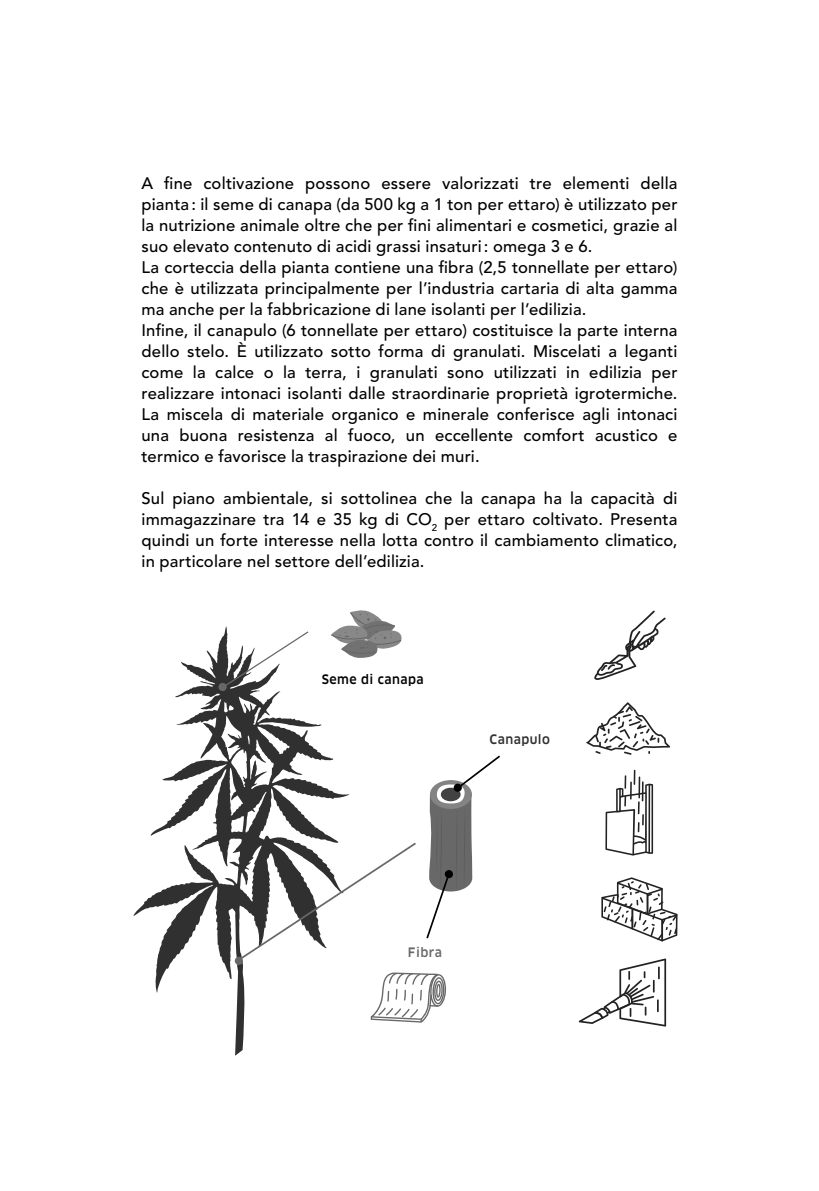
<style>
.page{position:relative;width:819px;height:1191px;background:#fff}
.page>*{position:absolute;margin:0;border:0;box-sizing:border-box;transform-origin:0 0}
.paragraphe{font:500 16.62px/21px "Avenir LT Std";letter-spacing:.01em;color:#000;text-align:justify}
.t1{font:500 expanded 12.78px "Clan Pro";letter-spacing:.04em;color:#000;scale:.85 1}
.t2{font:500 expanded 12.78px "Clan Pro";letter-spacing:.04em;color:#303030;scale:.85 1}
.t3{font:500 expanded 12.78px "Clan Pro";letter-spacing:.04em;color:#686868;scale:.85 1}
</style>
<div class="page">
<svg style="left:133px;top:626px;width:216px;height:429px"></svg>
<svg style="left:586px;top:702px;width:84px;height:53px"></svg>
<svg style="left:605px;top:770px;width:48px;height:85px"></svg>
<svg style="left:218px;top:630px;width:92px;height:61px"></svg>
<svg style="left:341px;top:640px;width:36px;height:18px"></svg>
<svg style="left:330px;top:610px;width:72px;height:46px"></svg>
<svg style="left:238px;top:841px;width:178px;height:120px"></svg>
<svg style="left:370px;top:972px;width:76px;height:50px"></svg>
<svg style="left:594px;top:610px;width:71px;height:70px"></svg>
<svg style="left:426px;top:755px;width:74px;height:184px"></svg>
<div style="left:218px;top:683px;width:9px;height:8px;background:#686868;border-radius:50%"></div>
<div style="left:235px;top:956px;width:8px;height:9px;background:#686868;border-radius:50%"></div>
<svg style="left:601px;top:877px;width:76px;height:64px"></svg>
<svg style="left:578px;top:958px;width:88px;height:68px"></svg>
<p class="paragraphe" style="left:141px;top:173px;width:537px">A fine coltivazione possono essere valorizzati tre elementi della pianta: il seme di canapa (da 500 kg a 1 ton per ettaro) è utilizzato per la nutrizione animale oltre che per fini alimentari e cosmetici, grazie al suo elevato contenuto di acidi grassi insaturi: omega 3 e 6.</p>
<p class="paragraphe" style="left:141px;top:257px;width:537px">La corteccia della pianta contiene una fibra (2,5 tonnellate per ettaro) che è utilizzata principalmente per l’industria cartaria di alta gamma ma anche per la fabbricazione di lane isolanti per l’edilizia.</p>
<p class="paragraphe" style="left:141px;top:320px;width:537px">Infine, il canapulo (6 tonnellate per ettaro) costituisce la parte interna dello stelo. È utilizzato sotto forma di granulati. Miscelati a leganti come la calce o la terra, i granulati sono utilizzati in edilizia per realizzare intonaci isolanti dalle straordinarie proprietà igrotermiche.<br>La miscela di materiale organico e minerale conferisce agli intonaci una buona resistenza al fuoco, un eccellente comfort acustico e termico e favorisce la traspirazione dei muri.</p>
<p class="paragraphe" style="left:141px;top:488px;width:537px">Sul piano ambientale, si sottolinea che la canapa ha la capacità di immagazzinare tra 14 e 35 kg di CO<sub>2</sub> per ettaro coltivato. Presenta quindi un forte interesse nella lotta contro il cambiamento climatico, in particolare nel settore dell’edilizia.</p>
<p class="t1" style="left:322px;top:671px;width:121px">Seme di canapa</p>
<p class="t2" style="left:489px;top:731px;width:72px">Canapulo</p>
<p class="t3" style="left:408px;top:944px;width:42px">Fibra</p>
</div>
